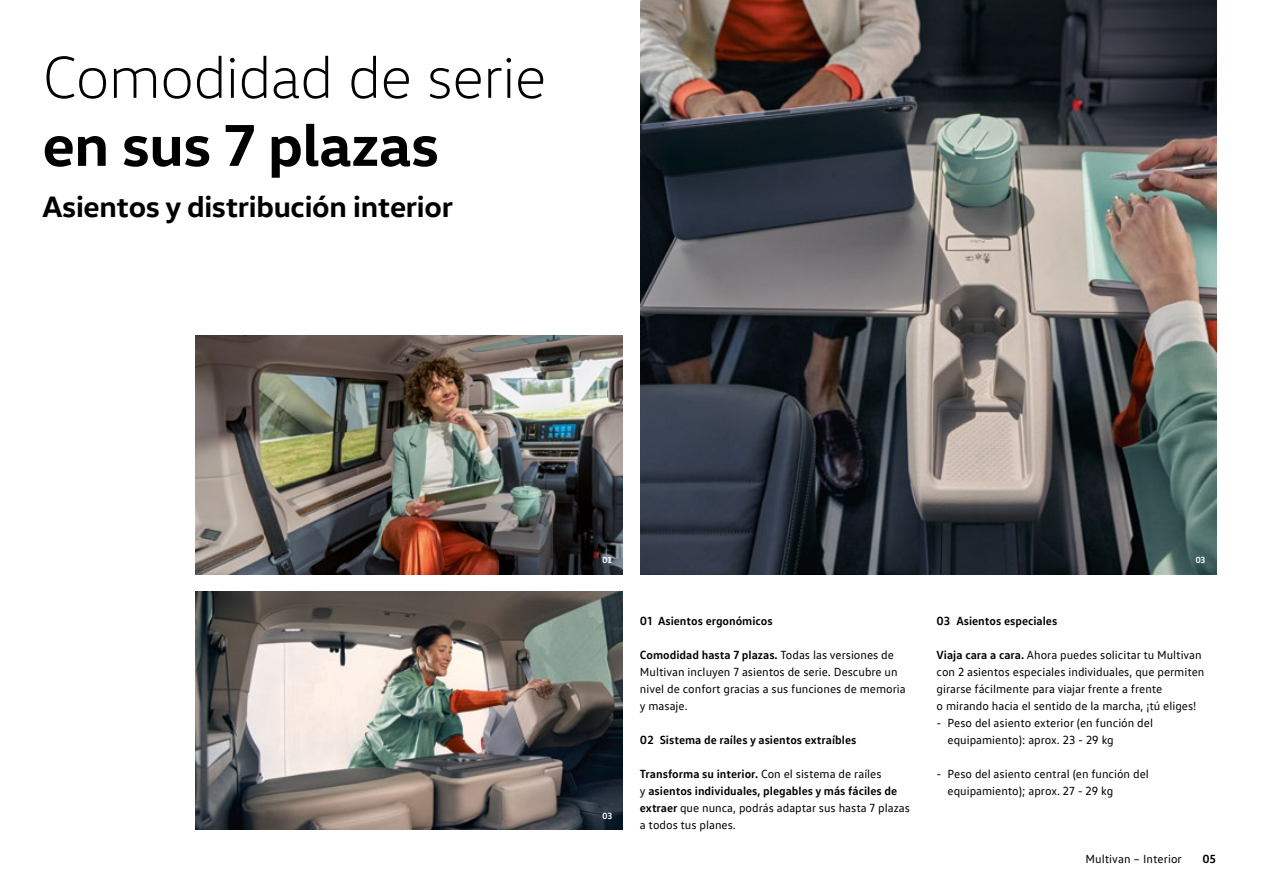
<style>
.page{position:relative;width:1263px;height:893px;background:#fff}
.page>*{position:absolute;margin:0;border:0;box-sizing:border-box;transform-origin:0 0}
.t1{font:300 60px "VW Head";letter-spacing:-.01em;color:#000}
.t2{font:700 60px "VW Head";letter-spacing:-.01em;color:#000}
.t3{font:700 30px "VW Head";letter-spacing:-.01em;color:#000}
.t4{font:12px/17px "VW Text";color:#000}
.t5{font:700 12px "VW Text";color:#000}
.t6{font:700 9px "VW Text";color:#fff}
.s1{font-weight:700}
</style>
<div class="page">
<img style="left:640px;top:0;width:576px;height:574px">
<img style="left:195px;top:336px;width:428px;height:238px">
<img style="left:195px;top:591px;width:428px;height:238px">
<h1 class="t1" style="left:43px;top:42px;width:505px">Comodidad de serie</h1>
<h1 class="t2" style="left:43px;top:106px;width:398px">en sus 7 plazas</h1>
<h2 class="t3" style="left:43px;top:187px;width:412px">Asientos y distribución interior</h2>
<p class="t6" style="left:602px;top:554px;width:11px">01</p>
<p class="t6" style="left:1196px;top:554px;width:11px">03</p>
<p class="t6" style="left:602px;top:810px;width:11px">03</p>
<p class="t5" style="left:640px;top:613px;width:134px">01 Asientos ergonómicos</p>
<p class="t4" style="left:640px;top:646px;width:267px"><span class="s1">Comodidad hasta 7 plazas.</span> Todas las versiones de Multivan incluyen 7 asientos de serie. Descubre un nivel de confort gracias a sus funciones de memoria y masaje.</p>
<p class="t5" style="left:640px;top:732px;width:218px">02 Sistema de raíles y asientos extraíbles</p>
<p class="t4" style="left:640px;top:765px;width:271px"><span class="s1">Transforma su interior.</span> Con el sistema de raíles<br>y <span class="s1">asientos individuales, plegables y más fáciles de extraer</span> que nunca, podrás adaptar sus hasta 7 plazas a todos tus planes.</p>
<p class="t5" style="left:936px;top:613px;width:122px">03 Asientos especiales</p>
<p class="t4" style="left:936px;top:646px;width:269px"><span class="s1">Viaja cara a cara.</span> Ahora puedes solicitar tu Multivan con 2 asientos especiales individuales, que permiten girarse fácilmente para viajar frente a frente<br>o mirando hacia el sentido de la marcha, ¡tú eliges!</p>
<p class="t4" style="left:947px;top:714px;width:207px;text-indent:-11px">- Peso del asiento exterior (en función del equipamiento): aprox. 23 - 29 kg</p>
<p class="t4" style="left:947px;top:765px;width:203px;text-indent:-11px">- Peso del asiento central (en función del equipamiento); aprox. 27 - 29 kg</p>
<p class="t4" style="left:1085px;top:850px;width:98px">Multivan – Interior</p>
<p class="t5" style="left:1203px;top:851px;width:15px">05</p>
</div>
